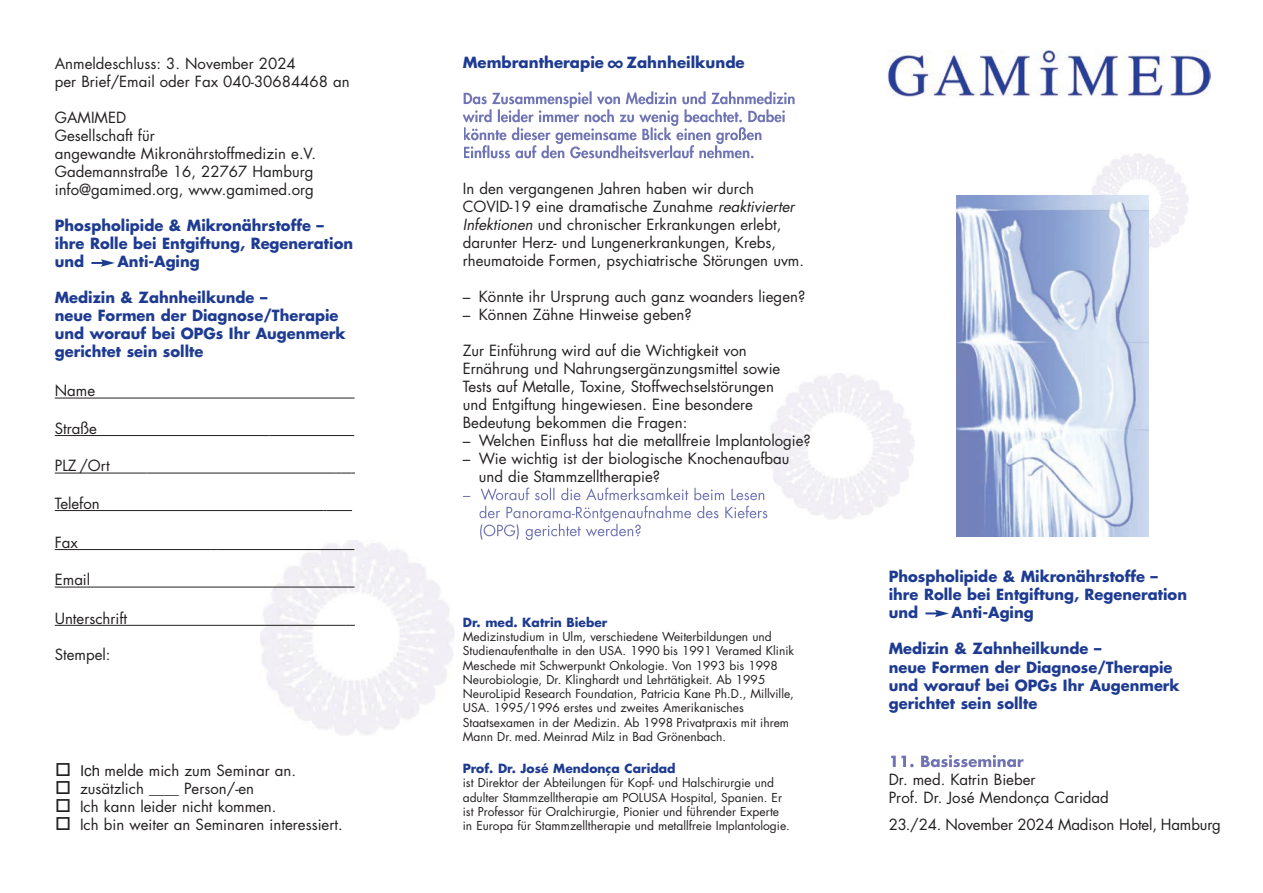
<style>
.page{position:relative;width:1263px;height:893px;background:#fff}
.page>*{position:absolute;margin:0;border:0;box-sizing:border-box;transform-origin:0 0}
.t1{font:24px "Cooper Black Std";color:#1e3b92}
.t2{font:15px/18px "Futura LT";color:#231f20}
.t3{font:700 15px/18px "Futura LT";color:#1e3b92}
.t4{font:15px "Futura";color:#231f20}
.t5{font:700 12.3px "Futura LT";color:#1e3b92}
.t6{font:12px/14.2px "Futura LT";color:#231f20}
.s1{font-family:"Arial"}
.s2{font-style:italic}
</style>
<div class="page">
<img style="left:1092px;top:153px;width:96px;height:98px">
<img style="left:956px;top:195px;width:192px;height:341px">
<img style="left:887px;top:50px;width:323px;height:46px">
<hr style="left:55px;top:398px;width:299px;height:1px;background:#231f20">
<hr style="left:55px;top:435px;width:215px;height:1px;background:#231f20">
<hr style="left:273px;top:435px;width:81px;height:1px;background:#231f20">
<svg style="left:55px;top:473px;width:24px;height:1px"></svg>
<hr style="left:79px;top:473px;width:66px;height:1px;background:#231f20">
<hr style="left:148px;top:473px;width:147px;height:1px;background:#231f20">
<hr style="left:299px;top:473px;width:36px;height:1px;background:#231f20">
<svg style="left:335px;top:473px;width:20px;height:1px"></svg>
<hr style="left:55px;top:510px;width:268px;height:1px;background:#231f20">
<svg style="left:323px;top:510px;width:29px;height:1px"></svg>
<hr style="left:55px;top:549px;width:155px;height:1px;background:#231f20">
<hr style="left:217px;top:549px;width:137px;height:1px;background:#231f20">
<hr style="left:55px;top:587px;width:300px;height:1px;background:#231f20">
<hr style="left:55px;top:625px;width:291px;height:1px;background:#231f20">
<svg style="left:891px;top:755px;width:132px;height:12px"></svg>
<svg style="left:462px;top:92px;width:138px;height:66px"></svg>
<svg style="left:479px;top:488px;width:148px;height:30px"></svg>
<svg style="left:480px;top:524px;width:130px;height:16px"></svg>
<svg style="left:925px;top:610px;width:24px;height:7px"></svg>
<svg style="left:91px;top:259px;width:24px;height:8px"></svg>
<p class="t2" style="left:55px;top:56px;width:296px">Anmeldeschluss: 3. November 2024<br>per Brief/Email oder Fax 040-30684468 an</p>
<p class="t2" style="left:55px;top:110px;width:263px">GAMIMED<br>Gesellschaft für<br>angewandte Mikronährstoffmedizin e.V.<br>Gademannstraße 16, 22767 Hamburg info@gamimed.org, www.gamimed.org</p>
<p class="t3" style="left:55px;top:218px;width:300px">Phospholipide &amp; Mikronährstoffe – ihre Rolle bei Entgiftung, Regeneration und</p>
<p class="t3" style="left:118px;top:254px;width:84px">Anti-Aging</p>
<p class="t3" style="left:55px;top:290px;width:292px">Medizin &amp; Zahnheilkunde –<br>neue Formen der Diagnose/Therapie und worauf bei OPGs Ihr Augenmerk gerichtet sein sollte</p>
<p class="t2" style="left:55px;top:383px;width:42px">Name</p>
<p class="t2" style="left:55px;top:421px;width:44px">Straße</p>
<p class="t2" style="left:55px;top:458px;width:56px">PLZ /Ort</p>
<p class="t2" style="left:55px;top:496px;width:46px">Telefon</p>
<p class="t2" style="left:55px;top:535px;width:25px">Fax</p>
<p class="t2" style="left:55px;top:572px;width:37px">Email</p>
<p class="t2" style="left:55px;top:610px;width:74px">Unterschrift</p>
<p class="t2" style="left:55px;top:646px;width:57px">Stempel:</p>
<p class="t4" style="left:55px;top:764px;width:242px">□ <span class="s1">Ich</span> melde mich zum Seminar an.</p>
<p class="t4" style="left:55px;top:782px;width:200px">□ zusätzlich ____ Person/-en</p>
<p class="t4" style="left:55px;top:800px;width:223px">□ Ich kann leider nicht kommen.</p>
<p class="t4" style="left:55px;top:818px;width:289px">□ Ich bin weiter an Seminaren interessiert.</p>
<p class="t3" style="left:463px;top:55px;width:143px">Membrantherapie</p>
<p class="t3" style="left:626px;top:55px;width:120px">Zahnheilkunde</p>
<h1 class="t1" style="left:607px;top:47px;width:18px">∞</h1>
<p class="t2" style="left:463px;top:181px;width:343px">In den vergangenen Jahren haben wir durch COVID-19 eine dramatische Zunahme <span class="s2">reaktivierter Infektionen</span> und chronischer Erkrankungen erlebt, darunter Herz- und Lungenerkrankungen, Krebs, rheumatoide Formen, psychiatrische Störungen uvm.</p>
<p class="t2" style="left:463px;top:289px;width:344px">– Könnte ihr Ursprung auch ganz woanders liegen?</p>
<p class="t2" style="left:463px;top:307px;width:230px">– Können Zähne Hinweise geben?</p>
<p class="t2" style="left:463px;top:343px;width:319px">Zur Einführung wird auf die Wichtigkeit von Ernährung und Nahrungsergänzungsmittel sowie Tests auf Metalle, Toxine, Stoffwechselstörungen und Entgiftung hingewiesen. Eine besondere Bedeutung bekommen die Fragen:</p>
<p class="t2" style="left:463px;top:433px;width:350px">– Welchen Einfluss hat die metallfreie Implantologie?</p>
<p class="t2" style="left:479px;top:451px;width:312px;text-indent:-16px">– Wie wichtig ist der biologische Knochenaufbau und die Stammzelltherapie?</p>
<p class="t5" style="left:463px;top:617px;width:146px">Dr. med. Katrin Bieber</p>
<p class="t6" style="left:463px;top:631px;width:333px">Medizinstudium in Ulm, verschiedene Weiterbildungen und Studienaufenthalte in den USA. 1990 bis 1991 Veramed Klinik Meschede mit Schwerpunkt Onkologie. Von 1993 bis 1998<br>Neurobiologie, Dr. Klinghardt und Lehrtätigkeit. Ab 1995<br>NeuroLipid Research Foundation, Patricia Kane Ph.D., Millville, USA. 1995/1996 erstes und zweites Amerikanisches Staatsexamen in der Medizin. Ab 1998 Privatpraxis mit ihrem Mann Dr. med. Meinrad Milz in Bad Grönenbach.</p>
<p class="t5" style="left:463px;top:763px;width:214px">Prof. Dr. José Mendonça Caridad</p>
<p class="t6" style="left:463px;top:777px;width:329px">ist Direktor der Abteilungen für Kopf- und Halschirurgie und adulter Stammzelltherapie am POLUSA Hospital, Spanien. Er ist Professor für Oralchirurgie, Pionier und führender Experte in Europa für Stammzelltherapie und metallfreie Implantologie.</p>
<p class="t3" style="left:889px;top:569px;width:300px">Phospholipide &amp; Mikronährstoffe – ihre Rolle bei Entgiftung, Regeneration und</p>
<p class="t3" style="left:951px;top:605px;width:84px">Anti-Aging</p>
<p class="t3" style="left:889px;top:641px;width:292px">Medizin &amp; Zahnheilkunde –<br>neue Formen der Diagnose/Therapie und worauf bei OPGs Ihr Augenmerk gerichtet sein sollte</p>
<p class="t2" style="left:889px;top:772px;width:222px">Dr. med. Katrin Bieber<br>Prof. Dr. José Mendonça Caridad</p>
<p class="t2" style="left:889px;top:817px;width:334px">23./24. November 2024 Madison Hotel, Hamburg</p>
</div>
